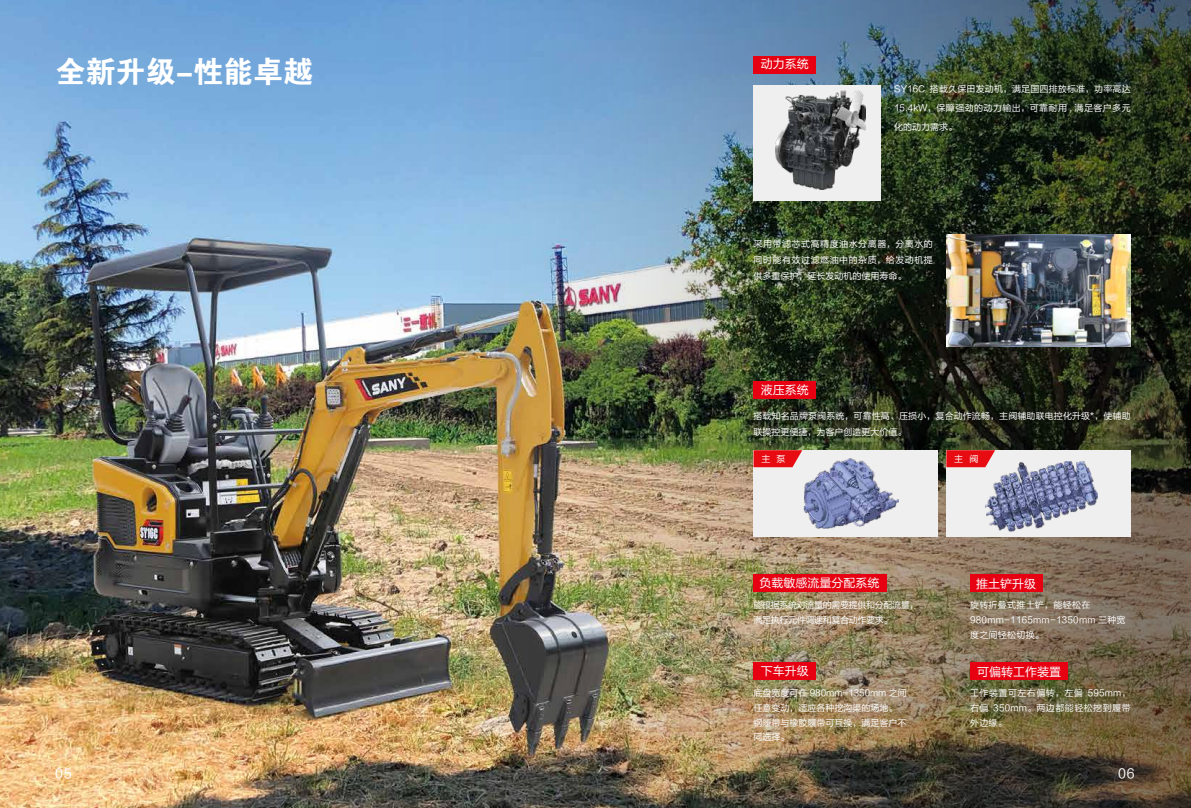
<style>
.page{position:relative;width:1191px;height:808px;background:#fff}
.page>*{position:absolute;margin:0;border:0;box-sizing:border-box;transform-origin:0 0}
.t1{font:30px "FZDHTK GBK1 0";color:#fff}
.t2{font:13px "FZLTHK GBK1 0";color:#fff}
.t3{font:12px "FZLTHK GBK1 0";color:#fff}
.t4{font:9px/14.8px "FZLTHK GBK1 0";letter-spacing:.01em;color:#fff;text-align:justify}
.t5{font:9px/14.8px "FZLTHK GBK1 0";letter-spacing:.03em;color:#fff}
.t6{font:9px/14.8px "FZLTHK GBK1 0";letter-spacing:-.035em;color:#fff}
</style>
<div class="page">
<img style="left:0;top:0;width:370px;height:808px">
<img style="left:370px;top:0;width:821px;height:808px">
<div style="left:753px;top:56px;width:63px;height:17px;background:#e60012"></div>
<div style="left:753px;top:450px;width:184px;height:87px;background:#efefef"></div>
<div style="left:753px;top:382px;width:63px;height:17px;background:#e60012"></div>
<img style="left:803px;top:458px;width:96px;height:71px">
<div style="left:753px;top:575px;width:133px;height:17px;background:#e60012"></div>
<div style="left:753px;top:663px;width:63px;height:17px;background:#e60012"></div>
<div style="left:970px;top:575px;width:72px;height:17px;background:#e60012"></div>
<div style="left:970px;top:663px;width:98px;height:17px;background:#e60012"></div>
<img style="left:946px;top:235px;width:184px;height:111px">
<svg style="left:753px;top:450px;width:49px;height:17px"></svg>
<div style="left:946px;top:450px;width:184px;height:87px;background:#efefef"></div>
<img style="left:984px;top:461px;width:113px;height:71px">
<svg style="left:946px;top:450px;width:49px;height:17px"></svg>
<div style="left:753px;top:85px;width:128px;height:116px;background:#efefef"></div>
<img style="left:775px;top:91px;width:90px;height:98px">
<h1 class="t1" style="left:56px;top:55px;width:259px">全新升级-性能卓越</h1>
<h3 class="t3" style="left:760px;top:58px;width:49px">动力系统</h3>
<p class="t4" style="left:894px;top:80px;width:238px;line-height:19px">SY16C 搭载久保田发动机，满足国四排放标准，功率高达15.4kW，保障强劲的动力输出，可靠耐用 , 满足客户多元化的动力需求。</p>
<p class="t4" style="left:753px;top:236px;width:181px;line-height:16px">采用带滤芯式高精度油水分离器，分离水的同时能有效过滤燃油中的杂质，给发动机提供多重保护，延长发动机的使用寿命。</p>
<h3 class="t3" style="left:760px;top:383px;width:49px">液压系统</h3>
<p class="t4" style="left:753px;top:408px;width:378px;line-height:16px">搭载知名品牌泵阀系统，可靠性高、压损小，复合动作流畅，主阀辅助联电控化升级*，使辅助联操控更便捷，为客户创造更大价值。</p>
<p class="t4" style="left:761px;top:451px;width:26px">主 泵</p>
<p class="t4" style="left:954px;top:451px;width:26px">主 阀</p>
<h3 class="t3" style="left:759px;top:576px;width:121px">负载敏感流量分配系统</h3>
<p class="t6" style="left:753px;top:598px;width:167px">能根据系统对流量的需要提供和分配流量，满足执行元件调速和复合动作要求。</p>
<h3 class="t3" style="left:760px;top:665px;width:49px">下车升级</h3>
<p class="t4" style="left:753px;top:686px;width:155px;text-align:left">底盘宽度可在 980mm-1350mm 之间任意变动，适应各种挖沟渠的场地。钢履带与橡胶履带可互换，满足客户不同选择。</p>
<h3 class="t3" style="left:976px;top:577px;width:61px">推土铲升级</h3>
<p class="t5" style="left:970px;top:598px;width:157px">旋转折叠式推土铲，能轻松在<br>980mm-1165mm-1350mm 三种宽度之间轻松切换。</p>
<h3 class="t3" style="left:977px;top:665px;width:85px">可偏转工作装置</h3>
<p class="t4" style="left:970px;top:686px;width:162px">工作装置可左右偏转，左偏 595mm，右偏 350mm。两边都能轻松挖到履带外边缘。</p>
<h2 class="t2" style="left:55px;top:766px;width:18px">05</h2>
<h2 class="t2" style="left:1118px;top:766px;width:18px">06</h2>
</div>
